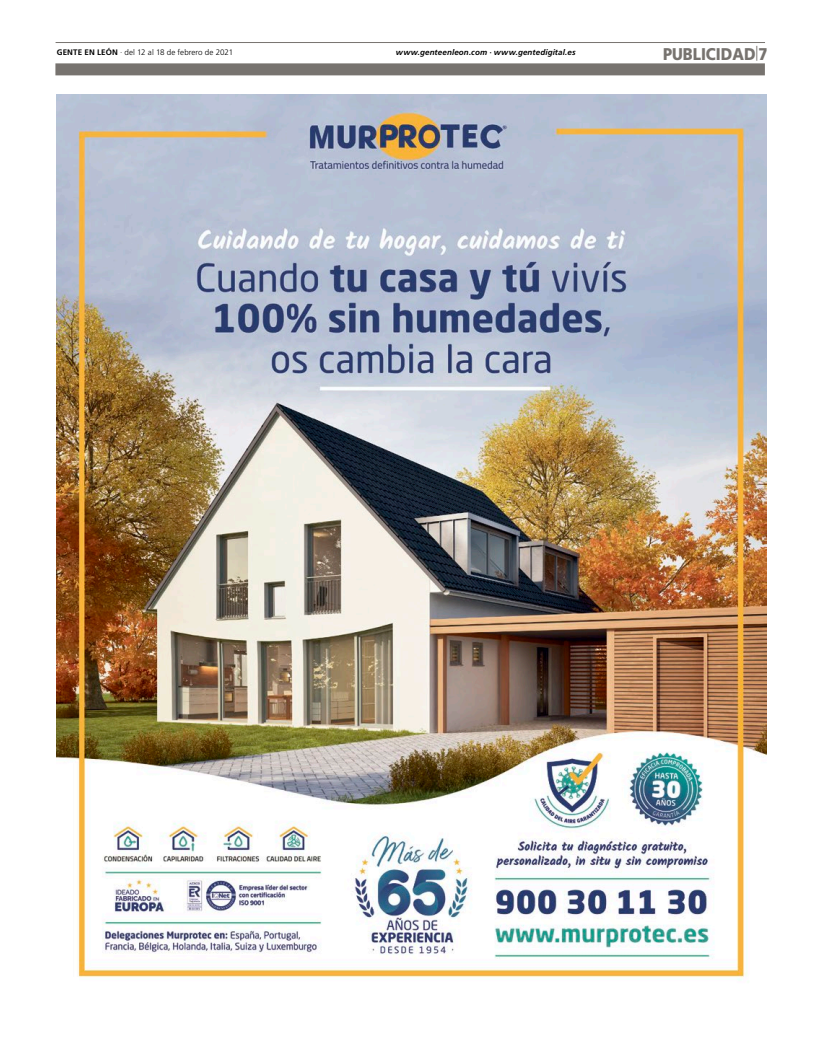
<style>
.page{position:relative;width:823px;height:1049px;background:#fff}
.page>*{position:absolute;margin:0;border:0;box-sizing:border-box;transform-origin:0 0}
.t1{font:900 17px "Frutiger LT Std";color:#77736f;scale:.88 1}
.t2{font:italic 700 8px "Frutiger LT Std";letter-spacing:.015em;color:#000}
.t3{font:300 8px "Frutiger LT Std";letter-spacing:.005em;color:#000}
.s1{font-weight:700}
</style>
<div class="page">
<hr style="left:56px;top:42px;width:708px;height:1px;background:#77736f">
<div style="left:55px;top:63px;width:709px;height:12px;background:#77736f"></div>
<img style="left:57px;top:94px;width:708px;height:886px">
<p class="t3" style="left:57px;top:48px;width:178px"><span class="s1">GENTE EN LEÓN</span> · del 12 al 18 de febrero de 2021</p>
<p class="t2" style="left:396px;top:48px;width:181px">www.genteenleon.com · www.gentedigital.es</p>
<h1 class="t1" style="left:662px;top:44px;width:120px">PUBLICIDAD<sup>|</sup>7</h1>
</div>
